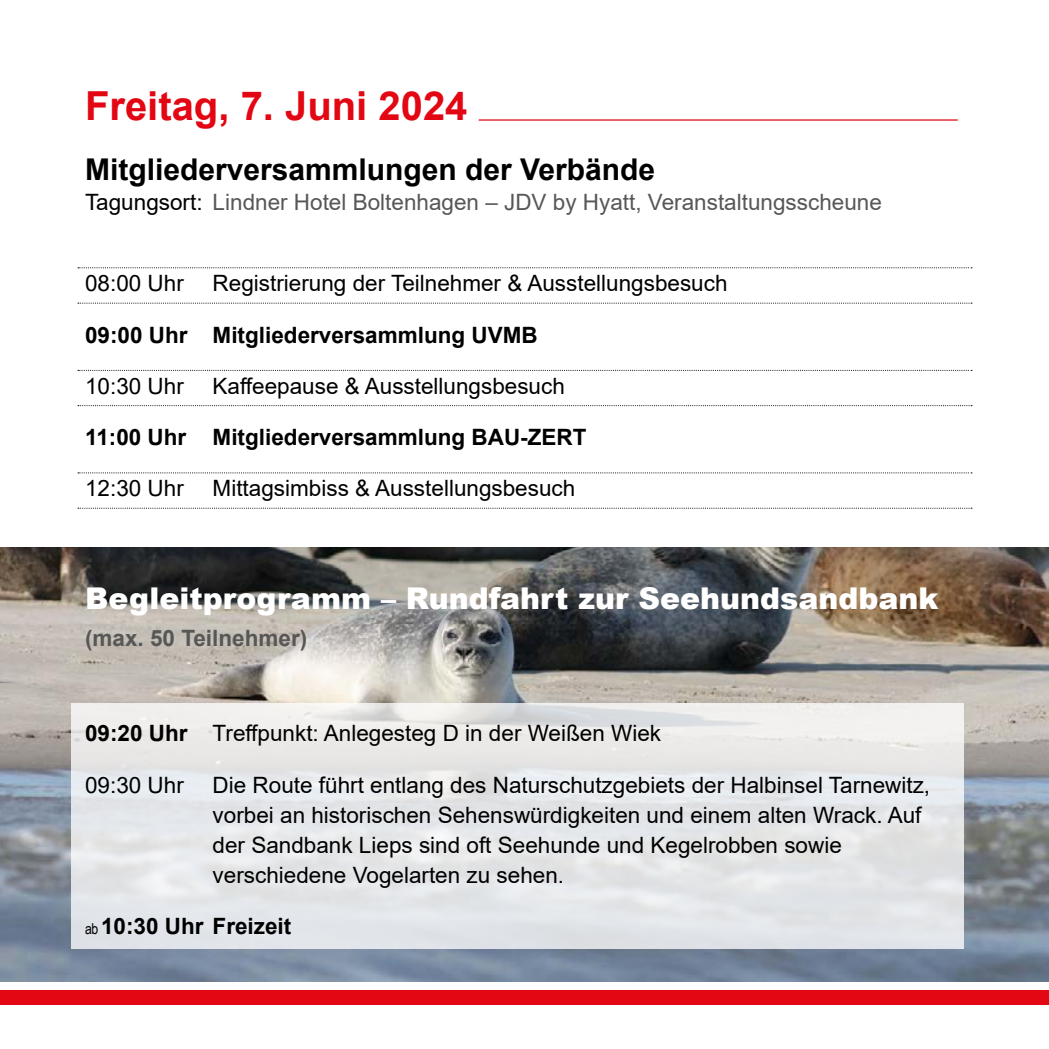
<style>
.page{position:relative;width:1049px;height:1049px;background:#fff}
.page>*{position:absolute;margin:0;border:0;box-sizing:border-box;transform-origin:0 0}
.t1{font:700 40px "Arial";color:#e30613}
.t2{font:900 30px "Arial";color:#fff}
.t3{font:700 30px "Arial";color:#000}
.t4{font:22.5px/30px "Arial";color:#000}
.t5{font:700 22.5px "Arial";color:#000}
.t6{font:22.5px "Arial";color:#575756}
.t7{font:700 22.5px "Arial";color:#575756}
.s1{color:#000}
.s2{font-weight:700}
.s3{font-family:"Arial Narrow";font-weight:400;font-size:15px}
</style>
<div class="page">
<div style="left:0;top:990px;width:1049px;height:15px;background:#e30613"></div>
<img style="left:0;top:548px;width:1049px;height:433px">
<div style="left:72px;top:703px;width:892px;height:245px;background:linear-gradient(to right,#e6e8ea,#e5e6e8)"></div>
<hr style="left:479px;top:119px;width:479px;height:2px;background:#e30613">
<svg style="left:78px;top:303px;width:894px;height:1px"></svg>
<svg style="left:78px;top:267px;width:894px;height:1px"></svg>
<svg style="left:78px;top:405px;width:894px;height:1px"></svg>
<svg style="left:78px;top:370px;width:894px;height:1px"></svg>
<svg style="left:78px;top:508px;width:894px;height:1px"></svg>
<svg style="left:78px;top:472px;width:894px;height:1px"></svg>
<h1 class="t1" style="left:85px;top:78px;width:384px">Freitag, 7. Juni 2024</h1>
<h2 class="t3" style="left:85px;top:148px;width:572px">Mitgliederversammlungen der Verbände</h2>
<p class="t6" style="left:85px;top:187px;width:798px"><span class="s1">Tagungsort:</span> Lindner Hotel Boltenhagen – JDV by Hyatt, Veranstaltungsscheune</p>
<p class="t4" style="left:85px;top:268px;width:100px">08:00 Uhr</p>
<p class="t4" style="left:213px;top:268px;width:516px">Registrierung der Teilnehmer &amp; Ausstellungsbesuch</p>
<p class="t5" style="left:85px;top:319px;width:454px">09:00 Uhr Mitgliederversammlung UVMB</p>
<p class="t4" style="left:85px;top:371px;width:100px">10:30 Uhr</p>
<p class="t4" style="left:213px;top:371px;width:354px">Kaffeepause &amp; Ausstellungsbesuch</p>
<p class="t5" style="left:85px;top:421px;width:503px">11:00 Uhr Mitgliederversammlung BAU-ZERT</p>
<p class="t4" style="left:85px;top:473px;width:100px">12:30 Uhr</p>
<p class="t4" style="left:213px;top:473px;width:364px">Mittagsimbiss &amp; Ausstellungsbesuch</p>
<h2 class="t2" style="left:85px;top:576px;width:855px">Begleitprogramm – Rundfahrt zur Seehundsandbank</h2>
<p class="t7" style="left:85px;top:623px;width:224px">(max. 50 Teilnehmer)</p>
<p class="t4" style="left:85px;top:718px;width:578px"><span class="s2">09:20 Uhr</span> Treffpunkt: Anlegesteg D in der Weißen Wiek</p>
<p class="t4" style="left:85px;top:769px;width:100px">09:30 Uhr</p>
<p class="t4" style="left:213px;top:769px;width:719px">Die Route führt entlang des Naturschutzgebiets der Halbinsel Tarnewitz, vorbei an historischen Sehenswürdigkeiten und einem alten Wrack. Auf der Sandbank Lieps sind oft Seehunde und Kegelrobben sowie verschiedene Vogelarten zu sehen.</p>
<p class="t5" style="left:85px;top:910px;width:208px"><span class="s3">ab</span> 10:30 Uhr Freizeit</p>
</div>
